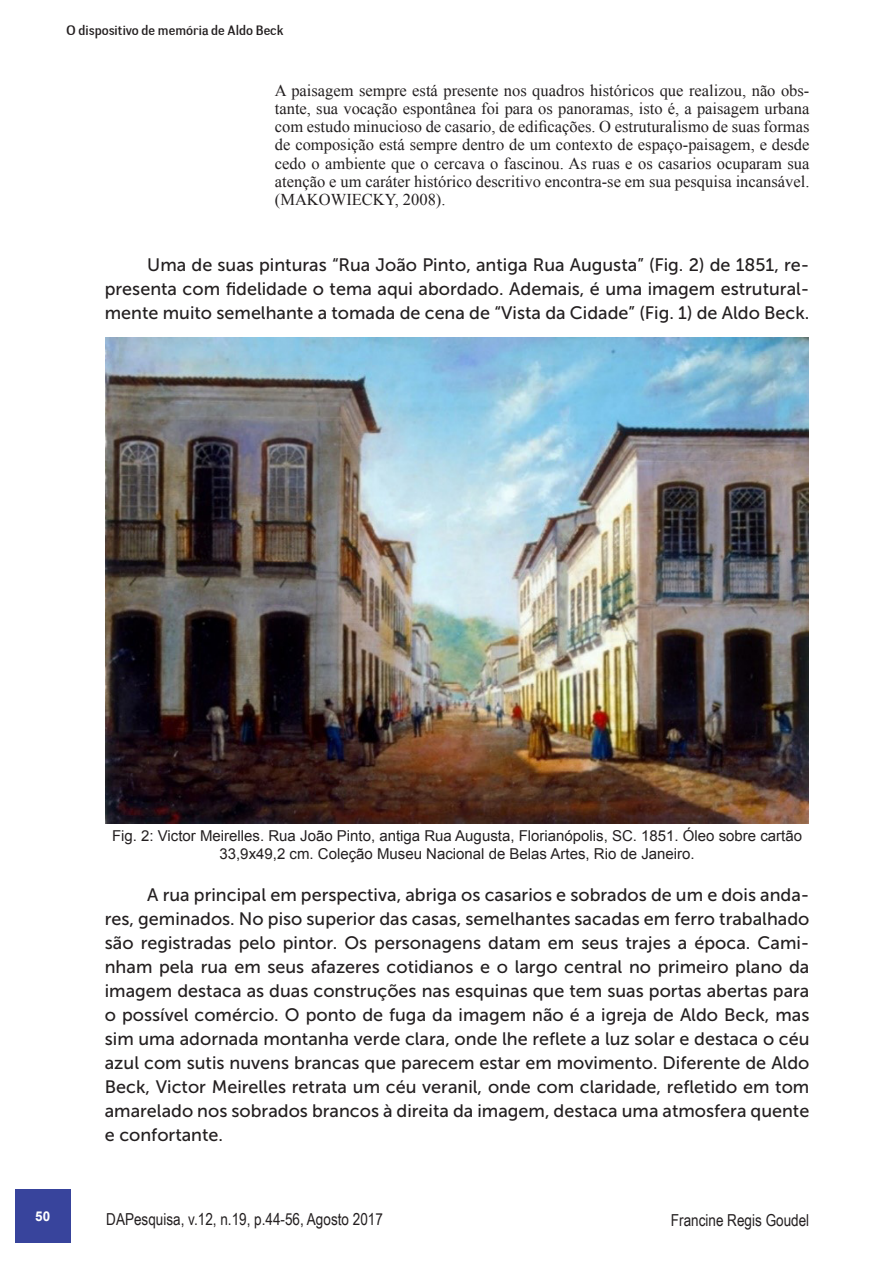
<style>
.page{position:relative;width:893px;height:1263px;background:#fff}
.page>*{position:absolute;margin:0;border:0;box-sizing:border-box;transform-origin:0 0}
.Corpo{font:18px/24px "Museo Sans 500";color:#231f20;text-align:justify}
.citação{font:16.5px/18px "Times New Roman";color:#231f20;text-align:justify}
.t1{font:16.5px "Arial Narrow";color:#231f20}
.footnote_text{font:15px/18px "Arial";color:#231f20;text-align:center}
.t2{font:13.5px "Negotiate Free";color:#231f20}
.t3{font:700 13.5px "Arial";color:#fff}
</style>
<div class="page">
<div style="left:15px;top:1189px;width:55px;height:53px;background:#38449c"></div>
<img style="left:106px;top:337px;width:703px;height:486px">
<p class="t2" style="left:67px;top:22px;width:218px">O dispositivo de memória de Aldo Beck</p>
<p class="citação" style="left:275px;top:82px;width:536px">A paisagem sempre está presente nos quadros históricos que realizou, não obs&shy;tante, sua vocação espontânea foi para os panoramas, isto é, a paisagem urbana com estudo minucioso de casario, de edificações. O estruturalismo de suas formas de composição está sempre dentro de um contexto de espaço-paisagem, e desde cedo o ambiente que o cercava o fascinou. As ruas e os casarios ocuparam sua atenção e um caráter histórico descritivo encontra-se em sua pesquisa incansável. (MAKOWIECKY, 2008).</p>
<p class="Corpo" style="left:105px;top:252px;width:706px;text-indent:43px">Uma de suas pinturas “Rua João Pinto, antiga Rua Augusta” (Fig. 2) de 1851, re&shy;presenta com fidelidade o tema aqui abordado. Ademais, é uma imagem estrutural&shy;mente muito semelhante a tomada de cena de “Vista da Cidade” (Fig. 1) de Aldo Beck.</p>
<p class="footnote_text" style="left:112px;top:826px;width:692px">Fig. 2: Victor Meirelles. Rua João Pinto, antiga Rua Augusta, Florianópolis, SC. 1851. Óleo sobre cartão<br>33,9x49,2 cm. Coleção Museu Nacional de Belas Artes, Rio de Janeiro.</p>
<p class="Corpo" style="left:105px;top:882px;width:706px;text-indent:43px">A rua principal em perspectiva, abriga os casarios e sobrados de um e dois anda&shy;res, geminados. No piso superior das casas, semelhantes sacadas em ferro trabalhado são registradas pelo pintor. Os personagens datam em seus trajes a época. Cami&shy;nham pela rua em seus afazeres cotidianos e o largo central no primeiro plano da imagem destaca as duas construções nas esquinas que tem suas portas abertas para o possível comércio. O ponto de fuga da imagem não é a igreja de Aldo Beck, mas sim uma adornada montanha verde clara, onde lhe reflete a luz solar e destaca o céu azul com sutis nuvens brancas que parecem estar em movimento. Diferente de Aldo Beck, Victor Meirelles retrata um céu veranil, onde com claridade, refletido em tom amarelado nos sobrados brancos à direita da imagem, destaca uma atmosfera quente e confortante.</p>
<p class="t3" style="left:35px;top:1207px;width:17px">50</p>
<p class="t3" style="left:39px;top:1207px;width:17px">50</p>
<p class="t1" style="left:106px;top:1206px;width:278px">DAPesquisa, v.12, n.19, p.44-56, Agosto 2017</p>
<p class="t1" style="left:671px;top:1208px;width:140px">Francine Regis Goudel</p>
</div>
